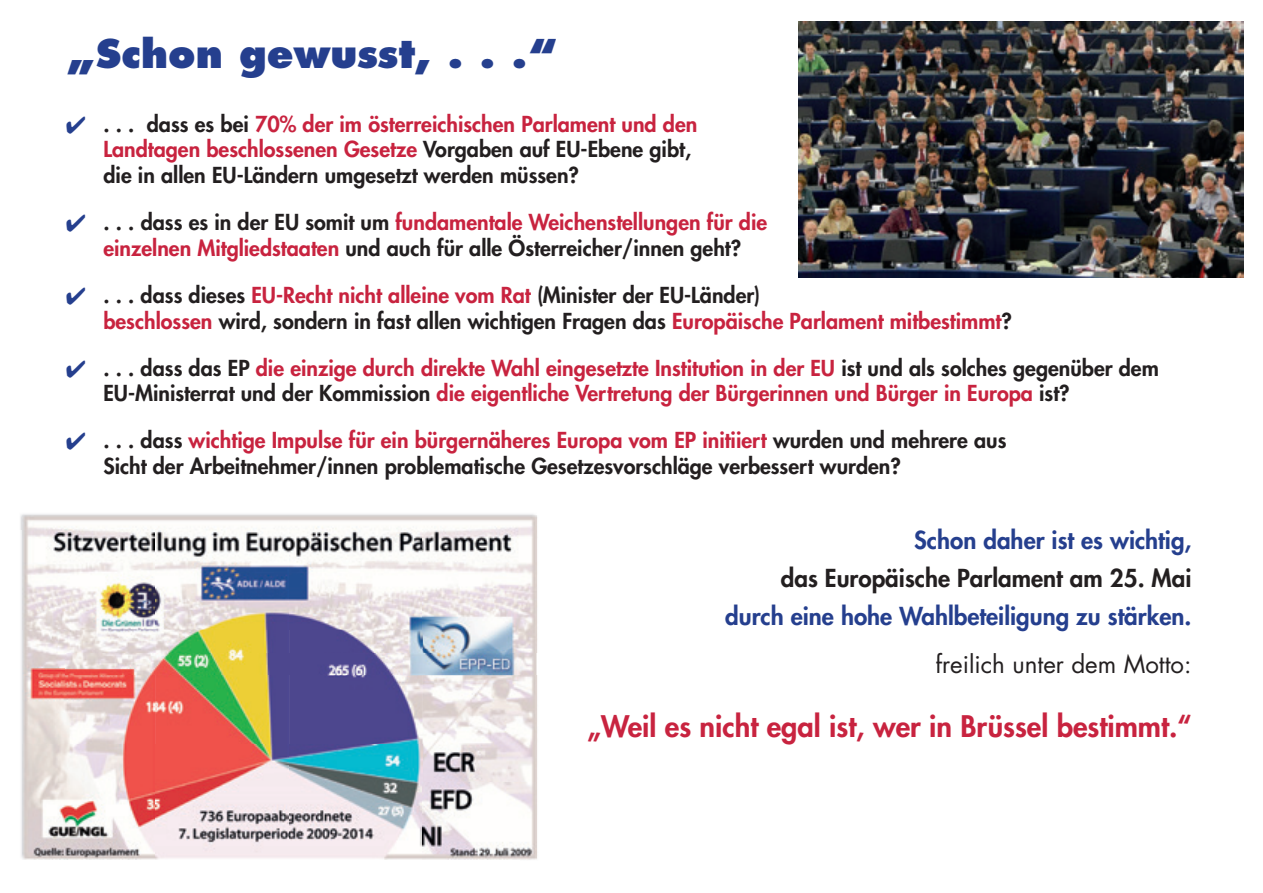
<style>
.page{position:relative;width:1263px;height:893px;background:#fff}
.page>*{position:absolute;margin:0;border:0;box-sizing:border-box;transform-origin:0 0}
.t1{font:800 38.55px "Futura Std";color:#253f8e}
.t2{font:800 28.95px "Futura Std";color:#c8233f}
.t3{font:800 24.15px "Futura Std";color:#253f8e}
.t4{font:800 24.15px "Futura Std";color:#231f20}
.t5{font:24.15px "Futura Std";color:#231f20}
.t6{font:800 21.45px/25.8px "Futura Std";color:#231f20}
.t7{font:800 21.45px/25.8px "Futura Std";color:#c8233f}
.s1{color:#253f8e}
.s2{color:#c8233f}
.s3{color:#231f20}
</style>
<div class="page">
<img style="left:20px;top:514px;width:514px;height:16px">
<img style="left:21px;top:530px;width:1px;height:327px">
<img style="left:24px;top:859px;width:496px;height:1px">
<img style="left:22px;top:515px;width:515px;height:344px">
<img style="left:65px;top:653px;width:472px;height:21px">
<img style="left:798px;top:22px;width:445px;height:256px">
<h1 class="t1" style="left:65px;top:29px;width:494px">„Schon gewusst, . . .“</h1>
<p class="t6" style="left:103px;top:111px;width:595px;text-indent:-38px"><span class="s1">✔</span> . . . dass es bei <span class="s2">70% der im österreichischen Parlament und den<br>Landtagen beschlossenen Gesetze</span> Vorgaben auf EU-Ebene gibt, die in allen EU-Ländern umgesetzt werden müssen?</p>
<p class="t6" style="left:65px;top:209px;width:703px;text-align:center"><span class="s1">✔</span> . . . dass es in der EU somit um <span class="s2">fundamentale Weichenstellungen für die einzelnen Mitgliedstaaten</span> und auch für alle Österreicher/innen geht?</p>
<p class="t6" style="left:103px;top:282px;width:910px;text-indent:-38px"><span class="s1">✔</span> . . . dass dieses <span class="s2">EU-Recht nicht alleine vom Rat</span> (Minister der EU-Länder)<br><span class="s2">beschlossen</span> wird, sondern in fast allen wichtigen Fragen das <span class="s2">Europäische Parlament mitbestimmt</span>?</p>
<p class="t7" style="left:103px;top:355px;width:1057px;text-indent:-38px"><span class="s1">✔</span> <span class="s3">. . . dass das EP</span> die einzige durch direkte Wahl eingesetzte Institution in der EU <span class="s3">ist und als solches gegenüber dem<br>EU-Ministerrat und der Kommission</span> die eigentliche Vertretung der Bürgerinnen und Bürger in Europa <span class="s3">ist?</span></p>
<p class="t6" style="left:103px;top:427px;width:904px;text-indent:-38px"><span class="s1">✔</span> . . . dass <span class="s2">wichtige Impulse für ein bürgernäheres Europa vom EP initiiert</span> wurden und mehrere aus<br>Sicht der Arbeitnehmer/innen problematische Gesetzesvorschläge verbessert wurden?</p>
<p class="t3" style="left:914px;top:524px;width:279px">Schon daher ist es wichtig,</p>
<p class="t4" style="left:781px;top:562px;width:412px">das Europäische Parlament am 25. Mai</p>
<p class="t3" style="left:725px;top:600px;width:468px">durch eine hohe Wahlbeteiligung zu stärken.</p>
<p class="t5" style="left:935px;top:649px;width:257px">freilich unter dem Motto:</p>
<h2 class="t2" style="left:587px;top:708px;width:606px">„Weil es nicht egal ist, wer in Brüssel bestimmt.“</h2>
</div>
